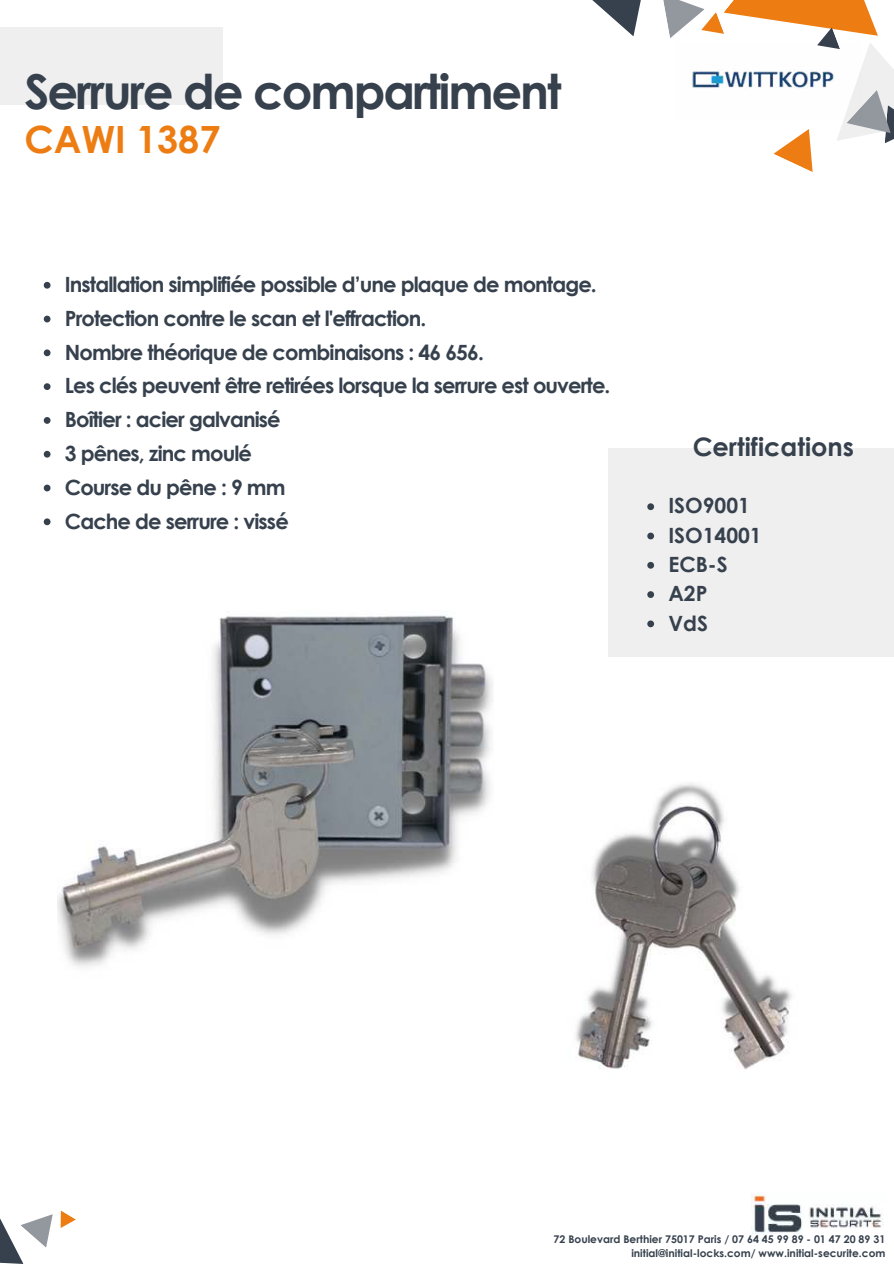
<style>
.page{position:relative;width:894px;height:1264px;background:#fff}
.page>*{position:absolute;margin:0;border:0;box-sizing:border-box;transform-origin:0 0}
.t1{font:700 48px "Century Gothic";letter-spacing:-.04em;color:#36414d}
.t2{font:700 37.5px "Century Gothic";color:#ed7d13}
.t3{font:700 25.5px "Century Gothic";color:#36414d}
.t4{font:700 21px/33.8px "Century Gothic";letter-spacing:-.04em;color:#36414d}
.t5{font:700 21px/29.2px "Century Gothic";color:#36414d}
.t6{font:700 10.65px/14.1px "Century Gothic";color:#36414d;text-align:right}
</style>
<div class="page">
<svg style="left:592px;top:0;width:301px;height:172px"></svg>
<img style="left:675px;top:42px;width:186px;height:78px">
<div style="left:0;top:27px;width:222px;height:78px;background:#efefef"></div>
<div style="left:607px;top:448px;width:286px;height:208px;background:#efefef"></div>
<img style="left:575px;top:783px;width:217px;height:287px">
<img style="left:57px;top:611px;width:436px;height:356px">
<svg style="left:44px;top:282px;width:6px;height:6px"></svg>
<svg style="left:44px;top:316px;width:6px;height:6px"></svg>
<svg style="left:44px;top:349px;width:6px;height:7px"></svg>
<svg style="left:44px;top:383px;width:6px;height:7px"></svg>
<svg style="left:44px;top:417px;width:6px;height:7px"></svg>
<svg style="left:44px;top:451px;width:6px;height:6px"></svg>
<svg style="left:44px;top:484px;width:6px;height:7px"></svg>
<svg style="left:44px;top:518px;width:6px;height:7px"></svg>
<svg style="left:647px;top:503px;width:7px;height:7px"></svg>
<svg style="left:647px;top:532px;width:7px;height:7px"></svg>
<svg style="left:647px;top:562px;width:7px;height:6px"></svg>
<svg style="left:647px;top:591px;width:7px;height:7px"></svg>
<svg style="left:647px;top:620px;width:7px;height:7px"></svg>
<svg style="left:0;top:1214px;width:53px;height:49px"></svg>
<svg style="left:61px;top:1211px;width:15px;height:16px"></svg>
<img style="left:751px;top:1192px;width:131px;height:42px">
<div style="left:766px;top:1192px;width:119px;height:11px;background:#fdfefe"></div>
<h1 class="t1" style="left:24px;top:55px;width:538px">Serrure de compartiment</h1>
<h2 class="t2" style="left:24px;top:110px;width:197px">CAWI 1387</h2>
<p class="t4" style="left:65px;top:266px;width:547px">Installation simplifiée possible d’une plaque de montage.<br>Protection contre le scan et l'effraction.<br>Nombre théorique de combinaisons : 46 656.<br>Les clés peuvent être retirées lorsque la serrure est ouverte.<br>Boîtier : acier galvanisé<br>3 pênes, zinc moulé<br>Course du pêne : 9 mm<br>Cache de serrure : vissé</p>
<p class="t3" style="left:692px;top:428px;width:163px">Certifications</p>
<p class="t5" style="left:668px;top:490px;width:95px">ISO9001<br>ISO14001<br>ECB-S<br>A2P<br>VdS</p>
<p class="t6" style="left:553px;top:1231px;width:333px">72 Boulevard Berthier 75017 Paris / 07 64 45 99 89 - 01 47 20 89 31 initial@initial-locks.com/ www.initial-securite.com</p>
</div>
